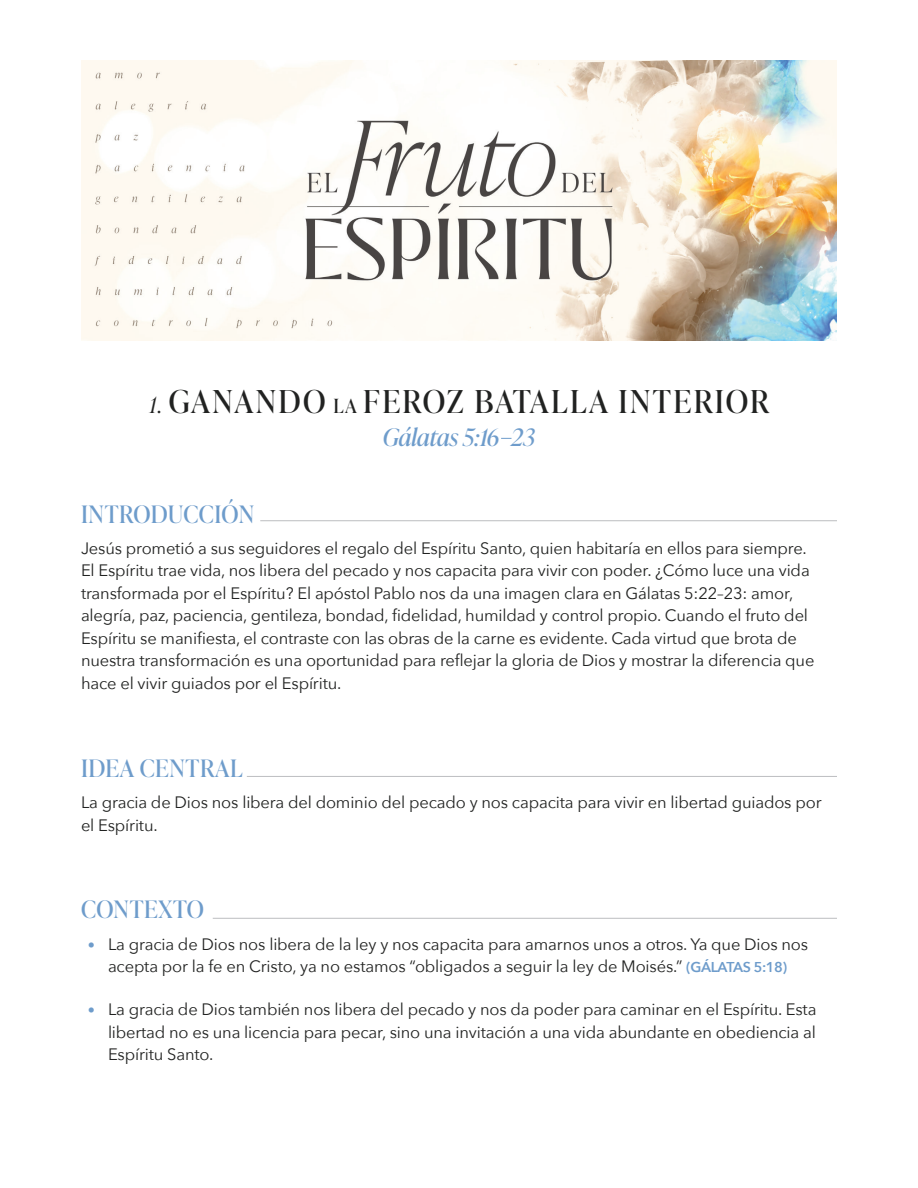
<style>
.page{position:relative;width:918px;height:1188px;background:#fff}
.page>*{position:absolute;margin:0;border:0;box-sizing:border-box;transform-origin:0 0}
.t1{font:31.5px "Ivy Presto Display";letter-spacing:.075em;color:#212221}
.t2{font:24px "Ivy Presto Display";letter-spacing:.025em;color:#6e9ccb}
.t3{font:italic 24px "Ivy Presto Display";color:#6e9ccb}
.t4{font:16.5px/22.5px "Avenir Next";letter-spacing:-.01em;color:#212221}
.s1{font-weight:300;font-style:italic;font-size:22.5px}
.s2{font-size:19.5px}
.s3{font-weight:600;font-size:14.25px;color:#6e9ccb}
</style>
<div class="page">
<img style="left:81px;top:61px;width:756px;height:279px">
<hr style="left:260px;top:520px;width:577px;height:1px;background:#bcbdc0">
<hr style="left:247px;top:776px;width:590px;height:1px;background:#bcbdc0">
<hr style="left:213px;top:918px;width:624px;height:1px;background:#bcbdc0">
<h1 class="t1" style="left:150px;top:379px;width:621px"><span class="s1">1.</span> GANANDO <span class="s2">LA</span> FEROZ BATALLA INTERIOR</h1>
<h2 class="t3" style="left:383px;top:420px;width:154px">Gálatas 5:16 23</h2>
<h2 class="t2" style="left:81px;top:497px;width:175px">INTRODUCCIÓN</h2>
<p class="t4" style="left:81px;top:536px;width:735px">Jesús prometió a sus seguidores el regalo del Espíritu Santo, quien habitaría en ellos para siempre.<br>El Espíritu trae vida, nos libera del pecado y nos capacita para vivir con poder. ¿Cómo luce una vida transformada por el Espíritu? El apóstol Pablo nos da una imagen clara en Gálatas 5:22–23: amor, alegría, paz, paciencia, gentileza, bondad, fidelidad, humildad y control propio. Cuando el fruto del Espíritu se manifiesta, el contraste con las obras de la carne es evidente. Cada virtud que brota de nuestra transformación es una oportunidad para reflejar la gloria de Dios y mostrar la diferencia que hace el vivir guiados por el Espíritu.</p>
<h2 class="t2" style="left:81px;top:751px;width:163px">IDEA CENTRAL</h2>
<p class="t4" style="left:81px;top:790px;width:742px">La gracia de Dios nos libera del dominio del pecado y nos capacita para vivir en libertad guiados por el Espíritu.</p>
<h2 class="t2" style="left:81px;top:892px;width:125px">CONTEXTO</h2>
<p class="t4" style="left:88px;top:932px;width:722px;text-align:center"><span class="s3">•</span> La gracia de Dios nos libera de la ley y nos capacita para amarnos unos a otros. Ya que Dios nos acepta por la fe en Cristo, ya no estamos “obligados a seguir la ley de Moisés.” <span class="s3">(GÁLATAS 5:18)</span></p>
<p class="t4" style="left:108px;top:997px;width:710px;text-align:justify;text-indent:-20px"><span class="s3">•</span> La gracia de Dios también nos libera del pecado y nos da poder para caminar en el Espíritu. Esta libertad no es una licencia para pecar, sino una invitación a una vida abundante en obediencia al Espíritu Santo.</p>
</div>
